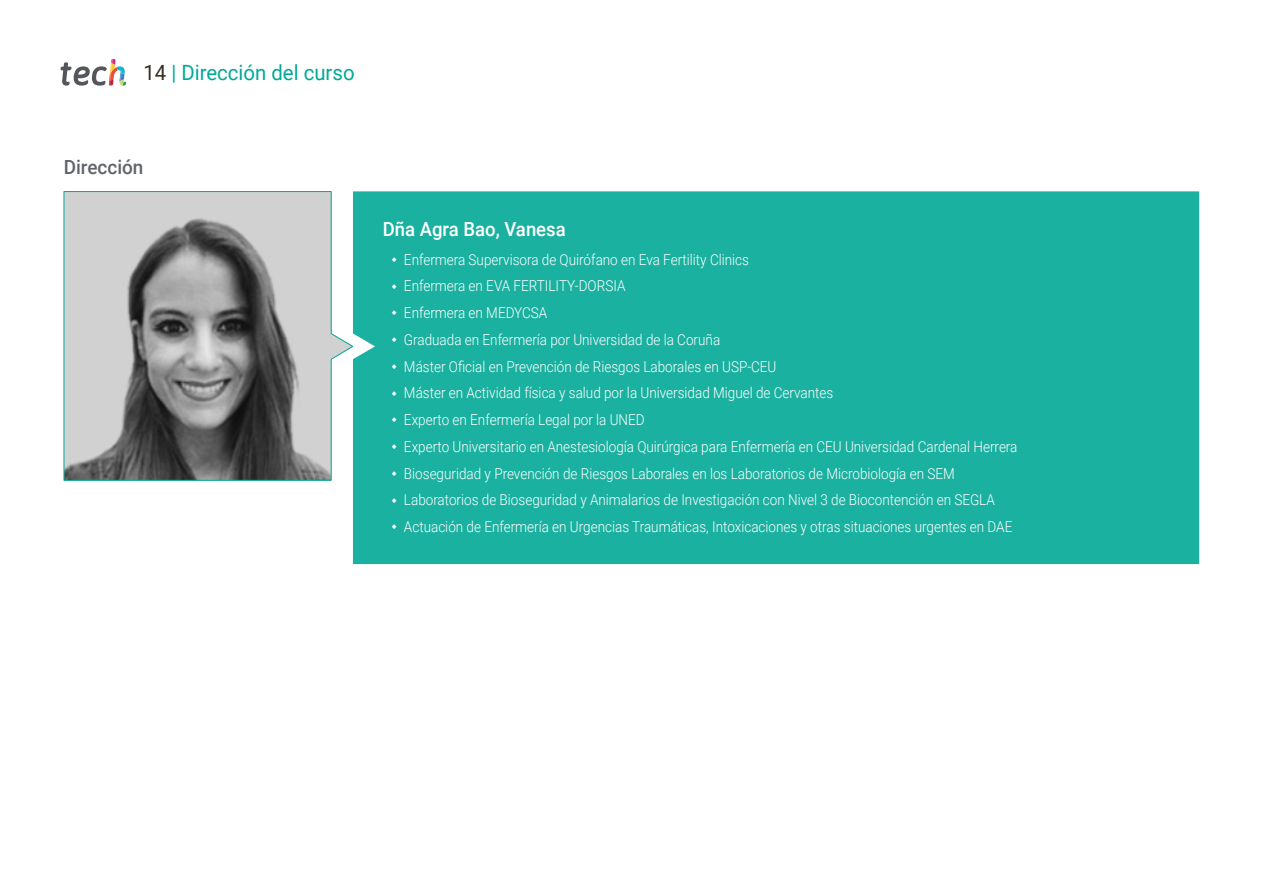
<style>
.page{position:relative;width:1263px;height:893px;background:#fff}
.page>*{position:absolute;margin:0;border:0;box-sizing:border-box;transform-origin:0 0}
.t1{font:21px "Roboto";color:#00a996}
.t2{font:500 19.5px "Roboto";color:#fff;scale:.95 1}
.t3{font:500 19.5px "Roboto";color:#61646a}
.t4{font:300 15px/26.7px "Roboto";color:#fff;scale:.9 1}
.s1{color:#312e20}
</style>
<div class="page">
<div style="left:353px;top:191px;width:846px;height:373px;background:#1ab1a0"></div>
<svg style="left:64px;top:191px;width:289px;height:290px;background:#9ea0a0"></svg>
<svg style="left:61px;top:59px;width:65px;height:27px"></svg>
<svg style="left:392px;top:257px;width:5px;height:5px"></svg>
<svg style="left:392px;top:284px;width:5px;height:5px"></svg>
<svg style="left:392px;top:310px;width:5px;height:5px"></svg>
<svg style="left:392px;top:337px;width:5px;height:5px"></svg>
<svg style="left:392px;top:364px;width:5px;height:5px"></svg>
<svg style="left:392px;top:391px;width:5px;height:5px"></svg>
<svg style="left:392px;top:417px;width:5px;height:5px"></svg>
<svg style="left:392px;top:444px;width:5px;height:5px"></svg>
<svg style="left:392px;top:471px;width:5px;height:5px"></svg>
<svg style="left:392px;top:498px;width:5px;height:5px"></svg>
<svg style="left:392px;top:524px;width:5px;height:5px"></svg>
<h1 class="t1" style="left:144px;top:57px;width:213px"><span class="s1">14</span> | Dirección del curso</h1>
<h2 class="t3" style="left:64px;top:154px;width:81px">Dirección</h2>
<h2 class="t2" style="left:383px;top:215px;width:194px">Dña Agra Bao, Vanesa</h2>
<p class="t4" style="left:404px;top:245px;width:683px">Enfermera Supervisora de Quirófano en Eva Fertility Clinics<br>Enfermera en EVA FERTILITY-DORSIA<br>Enfermera en MEDYCSA<br>Graduada en Enfermería por Universidad de la Coruña<br>Máster Oficial en Prevención de Riesgos Laborales en USP-CEU<br>Máster en Actividad física y salud por la Universidad Miguel de Cervantes<br>Experto en Enfermería Legal por la UNED<br>Experto Universitario en Anestesiología Quirúrgica para Enfermería en CEU Universidad Cardenal Herrera Bioseguridad y Prevención de Riesgos Laborales en los Laboratorios de Microbiología en SEM Laboratorios de Bioseguridad y Animalarios de Investigación con Nivel 3 de Biocontención en SEGLA Actuación de Enfermería en Urgencias Traumáticas, Intoxicaciones y otras situaciones urgentes en DAE</p>
</div>
